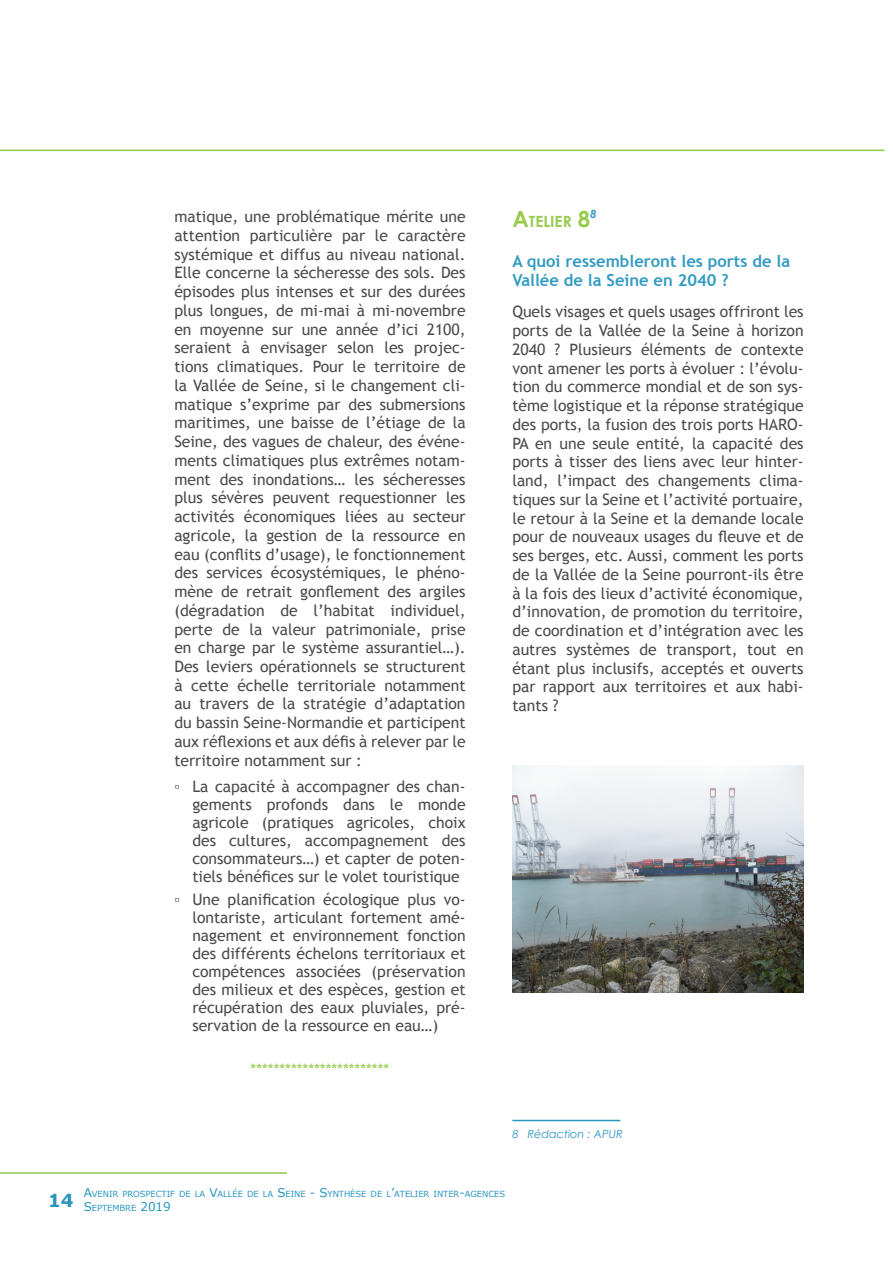
<style>
.page{position:relative;width:893px;height:1263px;background:#fff}
.page>*{position:absolute;margin:0;border:0;box-sizing:border-box;transform-origin:0 0}
.t1{font:700 16.5px/18.8px "Trebuchet MS";color:#329ac2}
.t2{font:15.75px/18.8px "Trebuchet MS";color:#4a4b4c;text-align:justify}
.t3{font:15.75px "Trebuchet MS";color:#98cb4c}
.t4{font:700 15.6px "Century Gothic";color:#98cb4c}
.t5{font:italic 11.25px "Century Gothic";color:#2996c0}
.t6{font:8.4px/13.5px "Verdana";letter-spacing:-.005em;color:#2996c0}
.s1{font-weight:700}
.s2{font-size:22.2px}
.s3{font-size:12px}
</style>
<div class="page">
<hr style="left:0;top:150px;width:884px;height:1px;background:#92c844">
<hr style="left:0;top:1172px;width:287px;height:2px;background:#92c844">
<hr style="left:512px;top:1120px;width:108px;height:1px;background:#2996c0">
<img style="left:512px;top:765px;width:291px;height:227px">
<p class="t2" style="left:174px;top:207px;width:293px">matique, une problématique mérite une attention particulière par le caractère systémique et diffus au niveau national.<br>Elle concerne la sécheresse des sols. Des épisodes plus intenses et sur des durées plus longues, de mi-mai à mi-novembre en moyenne sur une année d’ici 2100, seraient à envisager selon les projec&shy;tions climatiques. Pour le territoire de la Vallée de Seine, si le changement cli&shy;matique s’exprime par des submersions maritimes, une baisse de l’étiage de la Seine, des vagues de chaleur, des événe&shy;ments climatiques plus extrêmes notam&shy;ment des inondations… les sécheresses plus sévères peuvent requestionner les activités économiques liées au secteur agricole, la gestion de la ressource en eau (conflits d’usage), le fonctionnement des services écosystémiques, le phéno&shy;mène de retrait gonflement des argiles (dégradation de l’habitat individuel, perte de la valeur patrimoniale, prise en charge par le système assurantiel…).<br>Des leviers opérationnels se structurent à cette échelle territoriale notamment au travers de la stratégie d’adaptation du bassin Seine-Normandie et participent aux réflexions et aux défis à relever par le territoire notamment sur :</p>
<p class="t2" style="left:192px;top:778px;width:275px;line-height:18px;text-indent:-18px"><span class="s1">▫</span> La capacité à accompagner des chan&shy;gements profonds dans le monde agricole (pratiques agricoles, choix des cultures, accompagnement des consommateurs…) et capter de poten&shy;tiels bénéfices sur le volet touristique</p>
<p class="t2" style="left:192px;top:890px;width:275px;line-height:18px;text-indent:-18px"><span class="s1">▫</span> Une planification écologique plus vo&shy;lontariste, articulant fortement amé&shy;nagement et environnement fonction des différents échelons territoriaux et compétences associées (préservation des milieux et des espèces, gestion et récupération des eaux pluviales, pré&shy;servation de la ressource en eau…)</p>
<p class="t3" style="left:251px;top:1060px;width:140px">************************</p>
<p class="t4" style="left:512px;top:210px;width:86px"><span class="s2">A</span>TELIER <span class="s2">8</span><sup>8</sup></p>
<p class="t1" style="left:512px;top:252px;width:279px">A quoi ressembleront les ports de la<br>Vallée de la Seine en 2040 ?</p>
<p class="t2" style="left:512px;top:303px;width:293px">Quels visages et quels usages offriront les ports de la Vallée de la Seine à horizon 2040 ? Plusieurs éléments de contexte vont amener les ports à évoluer : l’évolu&shy;tion du commerce mondial et de son sys&shy;tème logistique et la réponse stratégique des ports, la fusion des trois ports HARO-PA en une seule entité, la capacité des ports à tisser des liens avec leur hinter&shy;land, l’impact des changements clima&shy;tiques sur la Seine et l’activité portuaire, le retour à la Seine et la demande locale pour de nouveaux usages du fleuve et de ses berges, etc. Aussi, comment les ports de la Vallée de la Seine pourront-ils être à la fois des lieux d’activité économique, d’innovation, de promotion du territoire, de coordination et d’intégration avec les autres systèmes de transport, tout en étant plus inclusifs, acceptés et ouverts par rapport aux territoires et aux habi&shy;tants ?</p>
<p class="t5" style="left:512px;top:1125px;width:112px">8 Rédaction : APUR</p>
<p class="t6" style="left:48px;top:1187px;width:458px;text-indent:35px"><span class="s3">A</span>VENIR PROSPECTIF DE LA <span class="s3">V</span>ALLÉE DE LA <span class="s3">S</span> EINE <span class="s3">- S</span>YNTHÈSE DE L<span class="s3">’</span>ATELIER INTER<span class="s3">-</span>AGENCES<br><sup>14</sup> <span class="s3">S</span>EPTEMBRE <span class="s3">2019</span></p>
</div>
